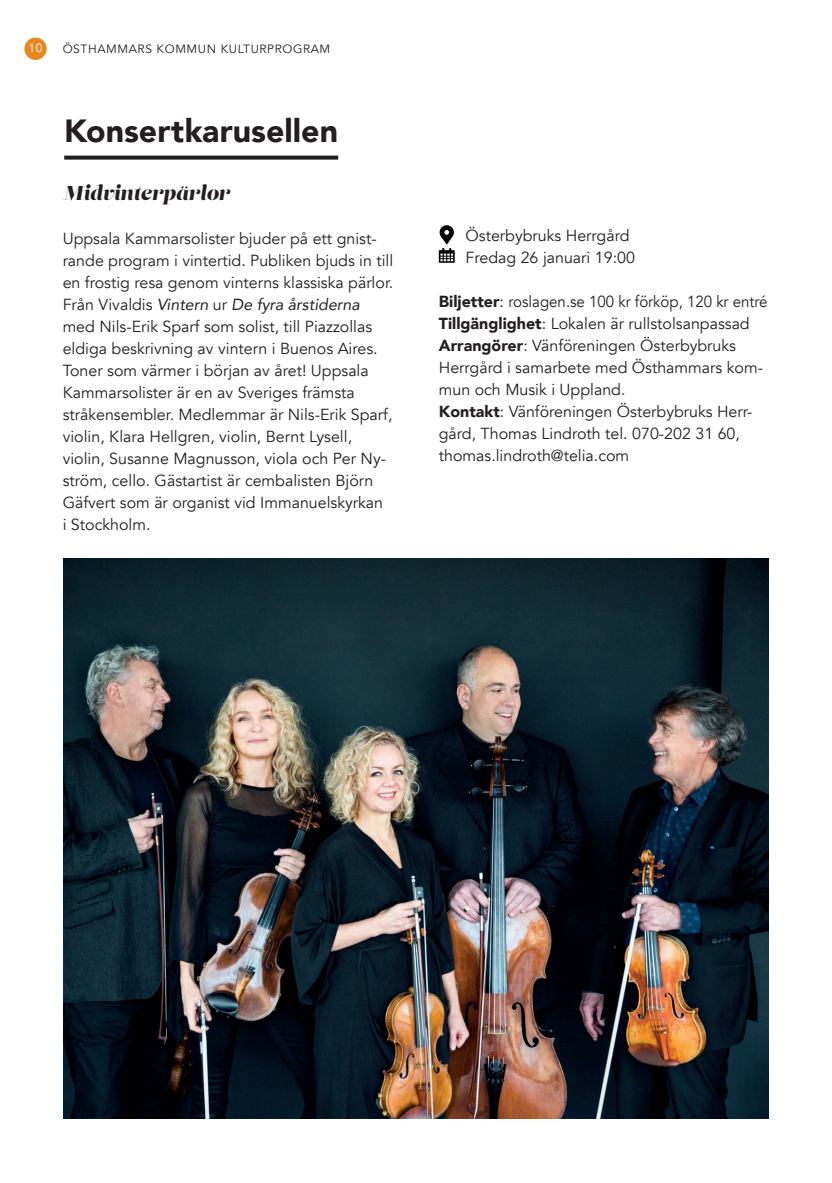
<style>
.page{position:relative;width:832px;height:1183px;background:#fff}
.page>*{position:absolute;margin:0;border:0;box-sizing:border-box;transform-origin:0 0}
.t1{font:900 32px "Avenir";color:#231f20}
.t2{font:italic 20px "Lust";color:#231f20}
.t3{font:16px/22px "Avenir";color:#231f20}
.t4{font:12px "Avenir";letter-spacing:.05em;color:#231f20}
.t5{font:12px "Avenir";color:#fff}
.s1{font-style:italic}
.s2{font-weight:900}
</style>
<div class="page">
<img style="left:64px;top:559px;width:703px;height:560px">
<svg style="left:64px;top:156px;width:274px;height:4px"></svg>
<div style="left:24px;top:38px;width:23px;height:22px;background:#e88722;border-radius:50%"></div>
<svg style="left:438px;top:225px;width:16px;height:38px"></svg>
<p class="t5" style="left:28px;top:41px;width:15px">10</p>
<p class="t4" style="left:63px;top:42px;width:269px">ÖSTHAMMARS KOMMUN KULTURPROGRAM</p>
<h1 class="t1" style="left:64px;top:104px;width:275px">Konsertkarusellen</h1>
<p class="t2" style="left:63px;top:181px;width:169px">Midvinterpärlor</p>
<p class="t3" style="left:63px;top:228px;width:332px">Uppsala Kammarsolister bjuder på ett gnist&shy;rande program i vintertid. Publiken bjuds in till en frostig resa genom vinterns klassiska pärlor.<br>Från Vivaldis <span class="s1">Vintern</span> ur <span class="s1">De fyra årstiderna </span>med Nils-Erik Sparf som solist, till Piazzollas eldiga beskrivning av vintern i Buenos Aires.<br>Toner som värmer i början av året! Uppsala Kammarsolister är en av Sveriges främsta stråkensembler. Medlemmar är Nils-Erik Sparf, violin, Klara Hellgren, violin, Bernt Lysell, violin, Susanne Magnusson, viola och Per Ny&shy;ström, cello. Gästartist är cembalisten Björn Gäfvert som är organist vid Immanuelskyrkan<br>i Stockholm.</p>
<p class="t3" style="left:465px;top:225px;width:171px">Österbybruks Herrgård<br>Fredag 26 januari 19:00</p>
<p class="t3" style="left:438px;top:291px;width:330px"><span class="s2">Biljetter</span>: roslagen.se 100 kr förköp, 120 kr entré <span class="s2">Tillgänglighet</span>: Lokalen är rullstolsanpassad <span class="s2">Arrangörer</span>: Vänföreningen Österbybruks Herrgård i samarbete med Östhammars kom&shy;mun och Musik i Uppland.<br><span class="s2">Kontakt</span>: Vänföreningen Österbybruks Herr&shy;gård, Thomas Lindroth tel. 070-202 31 60, thomas.lindroth@telia.com</p>
</div>
